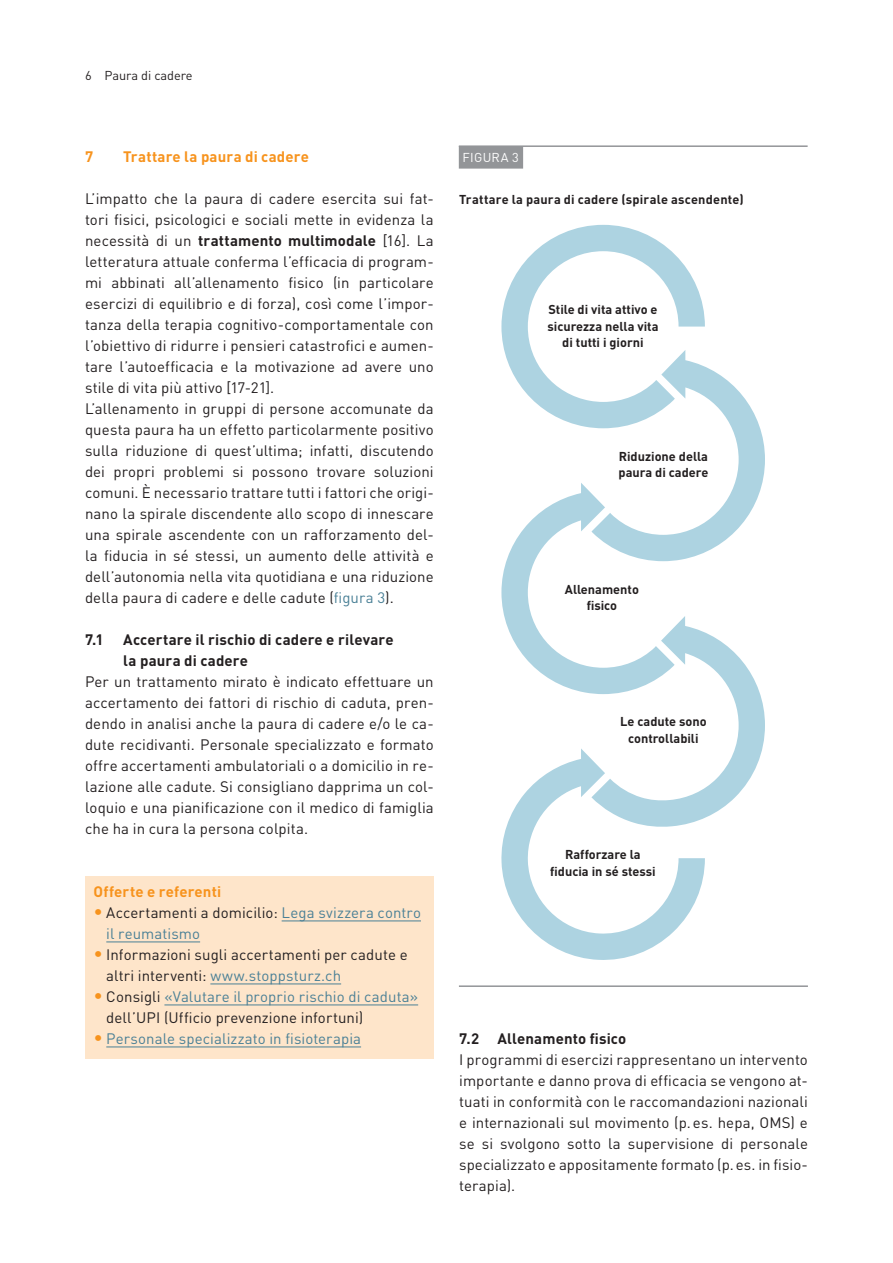
<style>
.page{position:relative;width:893px;height:1263px;background:#fff}
.page>*{position:absolute;margin:0;border:0;box-sizing:border-box;transform-origin:0 0}
.t1{font:15px/21px "DIN Pro";letter-spacing:.005em;color:#231f20}
.t2{font:15px/21px "DIN Pro";letter-spacing:.005em;color:#4a8096}
.t3{font:700 15px/21px "DIN Pro";letter-spacing:.005em;color:#231f20}
.t4{font:700 15px "DIN Pro";letter-spacing:.01em;color:#f7931d}
.t5{font:700 12.75px/16.5px "DIN Pro";color:#231f20;text-align:center}
.t6{font:12.75px "DIN Pro";color:#231f20}
.t7{font:12.75px "DIN Pro";letter-spacing:.02em;color:#fff}
.s1{font-weight:700}
.s2{color:#4a8096}
.s3{font-size:18px;color:#f7931d}
.s4{color:#231f20}
</style>
<div class="page">
<hr style="left:459px;top:145px;width:349px;height:2px;background:#939598">
<div style="left:459px;top:146px;width:64px;height:23px;background:#939598"></div>
<hr style="left:459px;top:985px;width:349px;height:2px;background:#939598">
<svg style="left:501px;top:225px;width:264px;height:735px"></svg>
<div style="left:85px;top:876px;width:349px;height:183px;background:#fee5ca"></div>
<hr style="left:282px;top:921px;width:139px;height:1px;background:#4a8096">
<hr style="left:106px;top:942px;width:94px;height:1px;background:#4a8096">
<hr style="left:210px;top:984px;width:131px;height:1px;background:#4a8096">
<hr style="left:164px;top:1005px;width:254px;height:1px;background:#4a8096">
<hr style="left:106px;top:1047px;width:255px;height:1px;background:#4a8096">
<p class="t6" style="left:85px;top:66px;width:109px">6 Paura di cadere</p>
<p class="t4" style="left:85px;top:146px;width:10px">7</p>
<p class="t4" style="left:123px;top:146px;width:187px">Trattare la paura di cadere</p>
<p class="t1" style="left:85px;top:187px;width:350px">L’impatto che la paura di cadere esercita sui fat&shy;tori fisici, psicologici e sociali mette in evidenza la necessità di un <span class="s1">trattamento multimodale</span> [16]. La letteratura attuale conferma l’efficacia di program&shy;mi abbinati all’allenamento fisico (in particolare esercizi di equilibrio e di forza), così come l’impor&shy;tanza della terapia cognitivo-comportamentale con l’obiettivo di ridurre i pensieri catastrofici e aumen&shy;tare l’autoefficacia e la motivazione ad avere uno stile di vita più attivo [17-21].<br>L’allenamento in gruppi di persone accomunate da questa paura ha un effetto particolarmente positivo sulla riduzione di quest’ultima; infatti, discutendo dei propri problemi si possono trovare soluzioni comuni. È necessario trattare tutti i fattori che origi&shy;nano la spirale discendente allo scopo di innescare una spirale ascendente con un rafforzamento del&shy;la fiducia in sé stessi, un aumento delle attività e dell’autonomia nella vita quotidiana e una riduzione della paura di cadere e delle cadute (<span class="s2">figura 3</span>).</p>
<p class="t3" style="left:85px;top:628px;width:20px">7.1</p>
<p class="t3" style="left:123px;top:628px;width:272px">Accertare il rischio di cadere e rilevare la paura di cadere</p>
<p class="t1" style="left:85px;top:670px;width:350px;text-align:justify">Per un trattamento mirato è indicato effettuare un accertamento dei fattori di rischio di caduta, pren&shy;dendo in analisi anche la paura di cadere e/o le ca&shy;dute recidivanti. Personale specializzato e formato offre accertamenti ambulatoriali o a domicilio in re&shy;lazione alle cadute. Si consigliano dapprima un col&shy;loquio e una pianificazione con il medico di famiglia che ha in cura la persona colpita.</p>
<p class="t4" style="left:94px;top:881px;width:129px">Offerte e referenti</p>
<p class="t2" style="left:106px;top:901px;width:316px;text-indent:-13px"><span class="s3">•</span> <span class="s4">Accertamenti a domicilio:</span> Lega svizzera contro il reumatismo</p>
<p class="t1" style="left:106px;top:943px;width:303px;text-indent:-13px"><span class="s3">•</span> Informazioni sugli accertamenti per cadute e altri interventi: <span class="s2">www.stoppsturz.ch</span></p>
<p class="t1" style="left:106px;top:985px;width:313px;text-indent:-13px"><span class="s3">•</span> Consigli <span class="s2">«Valutare il proprio rischio di caduta» </span>dell’UPI (Ufficio prevenzione infortuni)</p>
<p class="t2" style="left:94px;top:1027px;width:269px"><span class="s3">•</span> Personale specializzato in fisioterapia</p>
<p class="t7" style="left:462px;top:149px;width:58px">FIGURA 3</p>
<p class="t5" style="left:459px;top:190px;width:286px">Trattare la paura di cadere (spirale ascendente)</p>
<p class="t5" style="left:547px;top:301px;width:113px">Stile di vita attivo e sicurezza nella vita di tutti i giorni</p>
<p class="t5" style="left:619px;top:447px;width:91px;text-align:left">Riduzione della paura di cadere</p>
<p class="t5" style="left:565px;top:580px;width:76px">Allenamento fisico</p>
<p class="t5" style="left:620px;top:713px;width:88px">Le cadute sono controllabili</p>
<p class="t5" style="left:550px;top:846px;width:107px">Rafforzare la fiducia in sé stessi</p>
<p class="t3" style="left:459px;top:1027px;width:169px">7.2 Allenamento fisico</p>
<p class="t1" style="left:459px;top:1048px;width:350px">I programmi di esercizi rappresentano un intervento importante e danno prova di efficacia se vengono at&shy;tuati in conformità con le raccomandazioni nazionali e internazionali sul movimento (p.es. hepa, OMS) e se si svolgono sotto la supervisione di personale specializzato e appositamente formato (p.es. in fisio&shy;terapia).</p>
</div>
